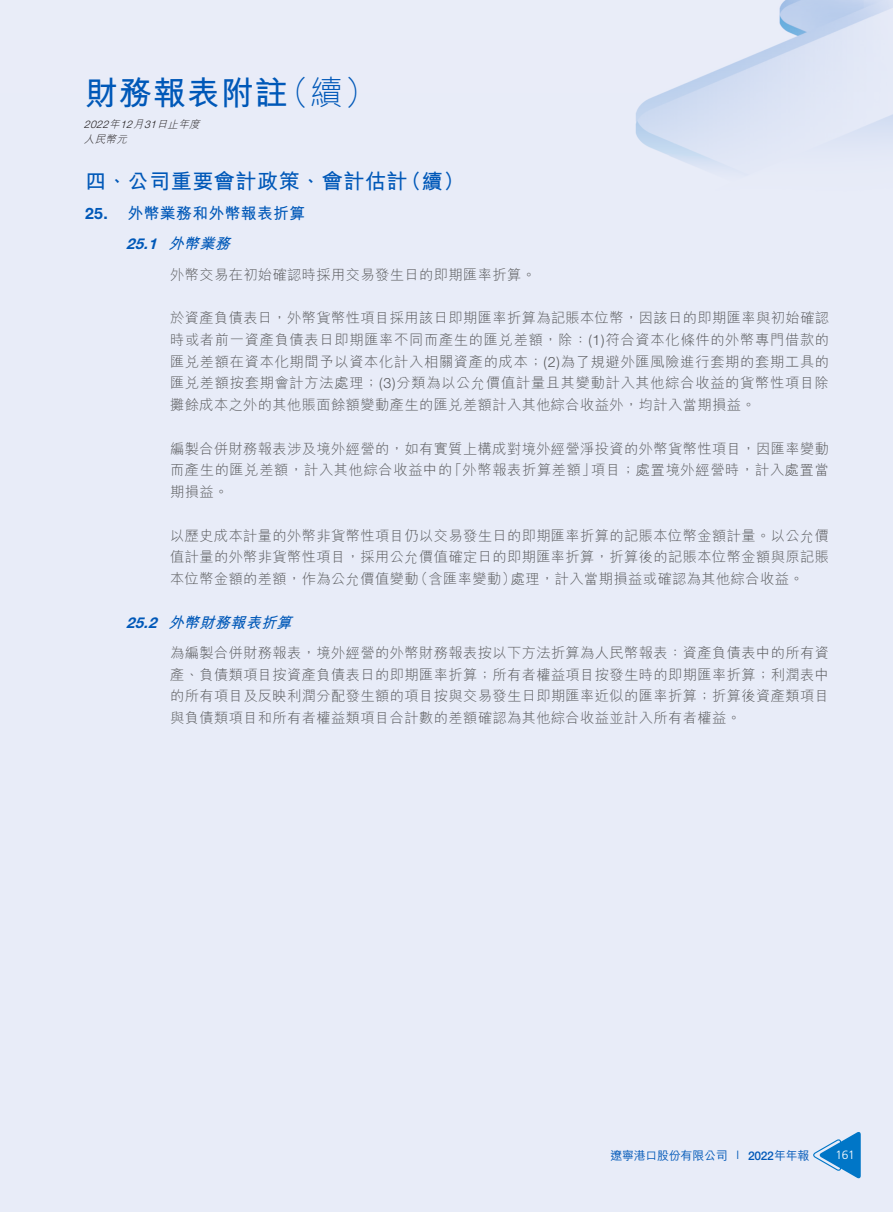
<style>
.page{position:relative;width:893px;height:1212px;background:#e8ecf8}
.page>*{position:absolute;margin:0;border:0;box-sizing:border-box;transform-origin:0 0}
.t1{font:700 33px "M Hei HK";letter-spacing:.03em;color:#0058b8}
.t2{font:700 21px "M Hei HK";letter-spacing:.03em;color:#0058b8}
.t3{font:700 15.75px "M Hei HK";letter-spacing:.03em;color:#0058b8}
.t4{font:italic 700 15px "M Hei HK";color:#0058b8}
.t5{font:italic 700 15px "Helvetica Neue LT Std";color:#0058b8}
.t6{font:300 14.25px/21.8px "M Hei HK";letter-spacing:.03em;color:#57585a;text-align:justify}
.t7{font:500 12px "M Hei HK";letter-spacing:-.025em;color:#0058b8}
.t8{font:300 12px "Frutiger LT Std";color:#fff}
.t9{font:italic 300 10.5px "Helvetica Neue LT Std";color:#231f20}
.t10{font:italic 300 10.5px "M Hei HK";color:#231f20}
.s1{font-weight:300}
.s2{font-family:"M Hei HK"}
.s3{font-family:"Helvetica Neue LT Std"}
.s4{font-family:"Frutiger LT Std";font-weight:300}
</style>
<div class="page">
<img style="left:635px;top:0;width:258px;height:170px">
<svg style="left:813px;top:1132px;width:48px;height:47px"></svg>
<h1 class="t1" style="left:85px;top:69px;width:293px">財務報表附註<span class="s1">（續）</span></h1>
<p class="t9" style="left:84px;top:118px;width:120px">2022<span class="s2">年</span>12<span class="s2">月</span>31<span class="s2">日止年度</span></p>
<p class="t10" style="left:84px;top:134px;width:47px">人民幣元</p>
<h2 class="t2" style="left:85px;top:166px;width:381px">四、公司重要會計政策、會計估計（續）</h2>
<p class="t3" style="left:85px;top:202px;width:222px"><span class="s3">25.</span> 外幣業務和外幣報表折算</p>
<p class="t5" style="left:126px;top:235px;width:110px">25.1 <span class="s2">外幣業務</span></p>
<p class="t6" style="left:170px;top:263px;width:367px">外幣交易在初始確認時採用交易發生日的即期匯率折算。</p>
<p class="t6" style="left:170px;top:307px;width:661px">於資產負債表日，外幣貨幣性項目採用該日即期匯率折算為記賬本位幣，因該日的即期匯率與初始確認時或者前一資產負債表日即期匯率不同而產生的匯兌差額，除：<span class="s3">(1)</span>符合資本化條件的外幣專門借款的匯兌差額在資本化期間予以資本化計入相關資產的成本；<span class="s3">(2)</span>為了規避外匯風險進行套期的套期工具的匯兌差額按套期會計方法處理；<span class="s3">(3)</span>分類為以公允價值計量且其變動計入其他綜合收益的貨幣性項目除攤餘成本之外的其他賬面餘額變動產生的匯兌差額計入其他綜合收益外，均計入當期損益。</p>
<p class="t6" style="left:170px;top:437px;width:660px">編製合併財務報表涉及境外經營的，如有實質上構成對境外經營淨投資的外幣貨幣性項目，因匯率變動而產生的匯兌差額，計入其他綜合收益中的「外幣報表折算差額」項目；處置境外經營時，計入處置當期損益。</p>
<p class="t6" style="left:170px;top:524px;width:660px">以歷史成本計量的外幣非貨幣性項目仍以交易發生日的即期匯率折算的記賬本位幣金額計量。以公允價值計量的外幣非貨幣性項目，採用公允價值確定日的即期匯率折算，折算後的記賬本位幣金額與原記賬本位幣金額的差額，作為公允價值變動（含匯率變動）處理，計入當期損益或確認為其他綜合收益。</p>
<p class="t4" style="left:126px;top:611px;width:172px"><span class="s3">25.2</span> 外幣財務報表折算</p>
<p class="t6" style="left:170px;top:642px;width:660px">為編製合併財務報表，境外經營的外幣財務報表按以下方法折算為人民幣報表：資產負債表中的所有資產、負債類項目按資產負債表日的即期匯率折算；所有者權益項目按發生時的即期匯率折算；利潤表中的所有項目及反映利潤分配發生額的項目按與交易發生日即期匯率近似的匯率折算；折算後資產類項目與負債類項目和所有者權益類項目合計數的差額確認為其他綜合收益並計入所有者權益。</p>
<p class="t7" style="left:610px;top:1147px;width:201px">遼寧港口股份有限公司 <span class="s4">I</span> <span class="s3">2022</span>年年報</p>
<p class="t8" style="left:835px;top:1148px;width:21px">161</p>
</div>
